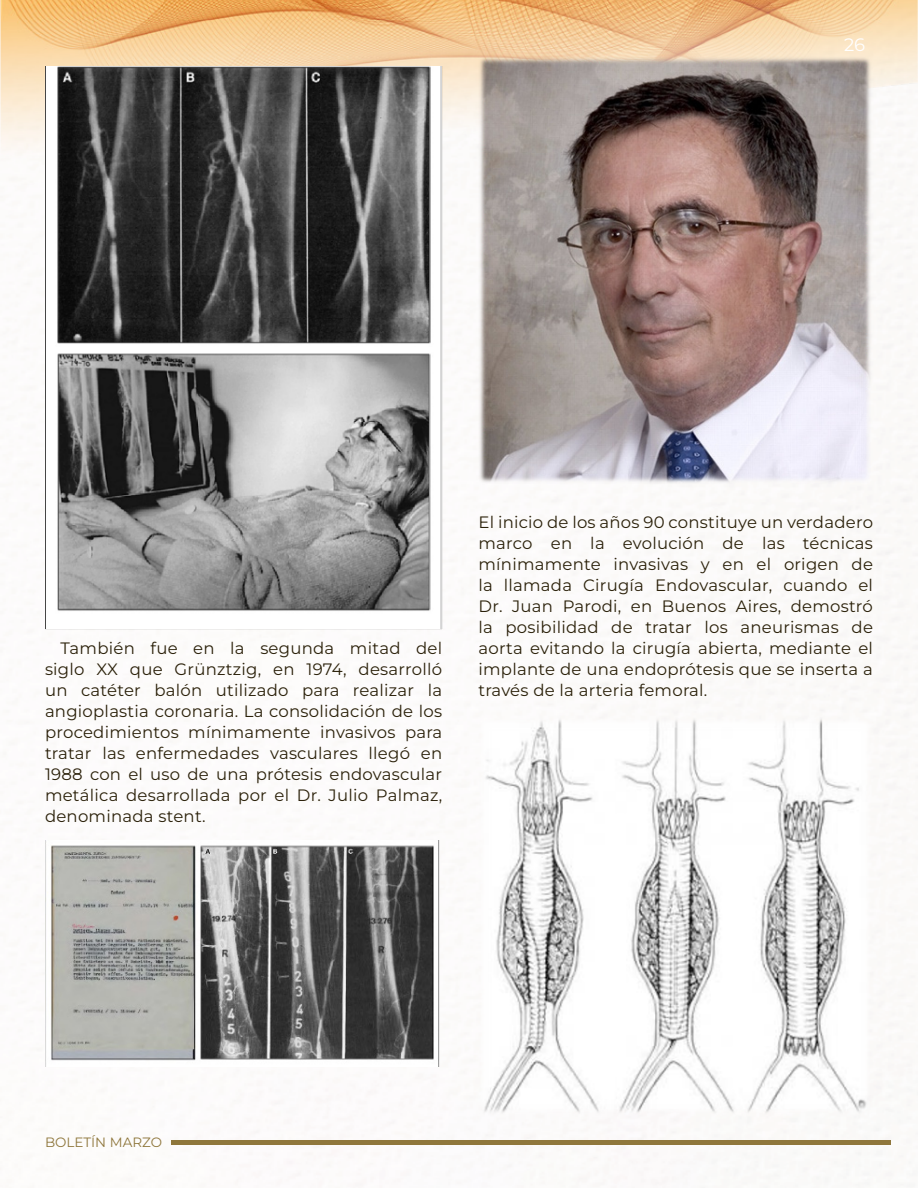
<style>
.page{position:relative;width:918px;height:1188px;background:#fff}
.page>*{position:absolute;margin:0;border:0;box-sizing:border-box;transform-origin:0 0}
.t1{font:18px "Montserrat";color:#fff}
.t2{font:16.5px/21px "Montserrat";letter-spacing:.015em;color:#2b210a;text-align:justify}
.t3{font:13.5px "Montserrat";color:#8f773c}
</style>
<div class="page">
<img style="left:915px;top:476px;width:3px;height:618px">
<img style="left:0;top:0;width:918px;height:187px">
<img style="left:45px;top:66px;width:397px;height:564px">
<img style="left:45px;top:840px;width:395px;height:226px">
<img style="left:478px;top:56px;width:395px;height:428px">
<img style="left:484px;top:718px;width:389px;height:396px">
<hr style="left:171px;top:1140px;width:719px;height:4px;background:#8f773c">
<p class="t1" style="left:844px;top:32px;width:23px">26</p>
<p class="t2" style="left:45px;top:637px;width:399px;text-indent:15px">También fue en la segunda mitad del siglo XX que Grünztzig, en 1974, desarrolló un catéter balón utilizado para realizar la angioplastia coronaria. La consolidación de los procedimientos mínimamente invasivos para tratar las enfermedades vasculares llegó en 1988 con el uso de una prótesis endovascular metálica desarrollada por el Dr. Julio Palmaz, denominada stent.</p>
<p class="t2" style="left:479px;top:511px;width:396px">El inicio de los años 90 constituye un verdadero marco en la evolución de las técnicas mínimamente invasivas y en el origen de la llamada Cirugía Endovascular, cuando el Dr. Juan Parodi, en Buenos Aires, demostró la posibilidad de tratar los aneurismas de aorta evitando la cirugía abierta, mediante el implante de una endoprótesis que se inserta a través de la arteria femoral.</p>
<p class="t3" style="left:45px;top:1133px;width:119px">BOLETÍN MARZO</p>
</div>
